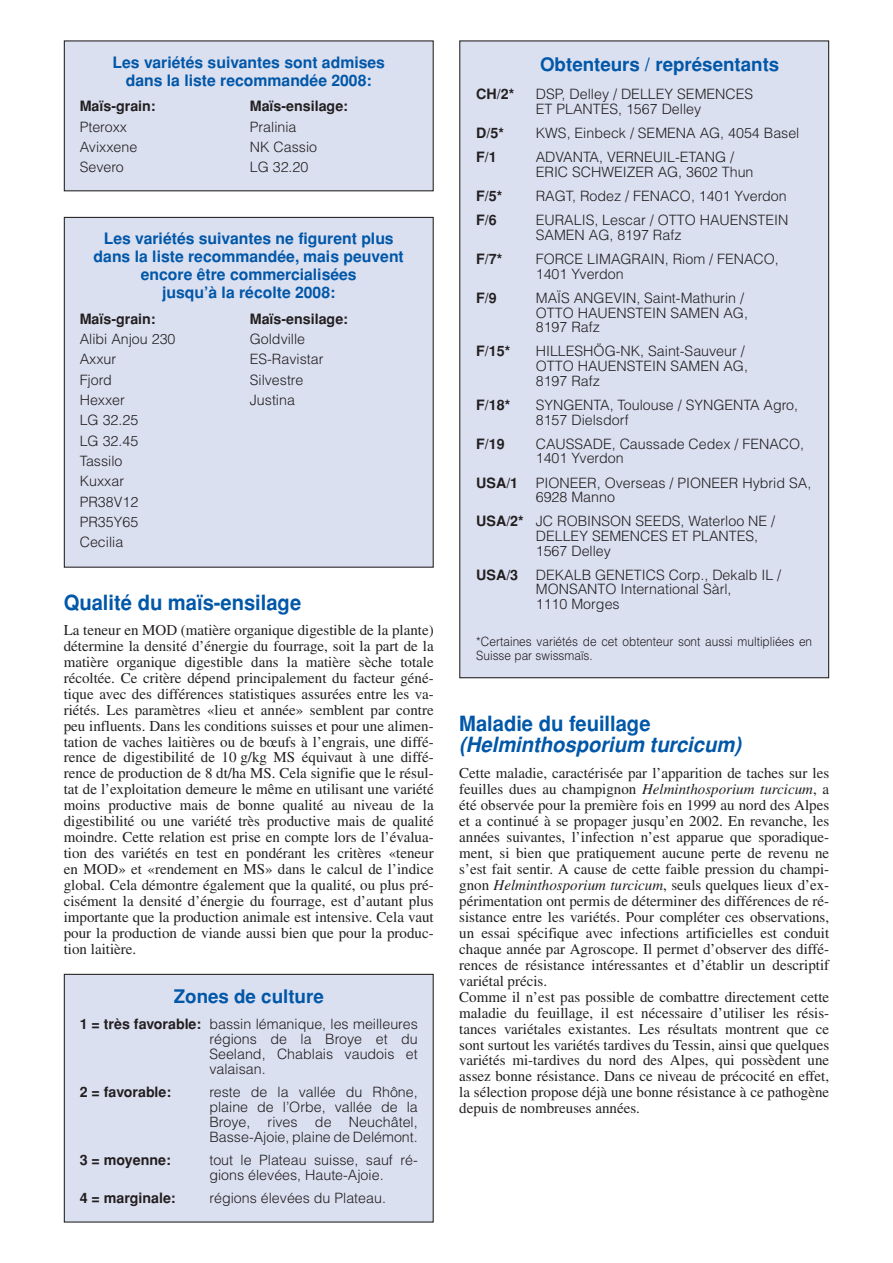
<style>
.page{position:relative;width:893px;height:1263px;background:#fff}
.page>*{position:absolute;margin:0;border:0;box-sizing:border-box;transform-origin:0 0}
.t1{font:700 21px "Helvetica";color:#0157a8;scale:.96 1}
.t2{font:italic 700 21px "Helvetica";color:#0157a8;scale:.96 1}
.t3{font:700 18.75px "Helvetica";color:#0157a8}
.t4{font:700 15.75px/18px "Helvetica";color:#0157a8;text-align:center}
.t5{font:15px/15.9px "Times";color:#231f20;text-align:justify}
.t6{font:300 14.25px/14.7px "Helvetica";color:#231f20}
.t7{font:700 14.25px "Helvetica";color:#231f20}
.t8{font:300 12.75px/13px "Helvetica";color:#231f20;scale:.93 1}
.s1{font-weight:700}
.s2{font-style:italic}
</style>
<div class="page">
<div style="left:64px;top:41px;width:369px;height:150px;background:#dbe0f1"></div>
<div style="left:64px;top:217px;width:369px;height:350px;background:#dbe0f1"></div>
<div style="left:64px;top:217px;width:370px;height:351px;border:1px solid #231f20"></div>
<div style="left:460px;top:41px;width:369px;height:637px;background:#dbe0f1"></div>
<div style="left:64px;top:974px;width:369px;height:248px;background:#dbe0f1"></div>
<div style="left:64px;top:974px;width:370px;height:248px;border:1px solid #231f20"></div>
<p class="t4" style="left:113px;top:53px;width:274px">Les variétés suivantes sont admises dans la liste recommandée 2008:</p>
<p class="t7" style="left:80px;top:98px;width:77px">Maïs-grain:</p>
<p class="t7" style="left:250px;top:98px;width:100px">Maïs-ensilage:</p>
<p class="t6" style="left:80px;top:119px;width:49px">Pteroxx</p>
<p class="t6" style="left:250px;top:119px;width:48px">Pralinia</p>
<p class="t6" style="left:80px;top:140px;width:59px">Avixxene</p>
<p class="t6" style="left:250px;top:140px;width:69px">NK Cassio</p>
<p class="t6" style="left:80px;top:160px;width:46px">Severo</p>
<p class="t6" style="left:250px;top:160px;width:60px">LG 32.20</p>
<p class="t4" style="left:94px;top:230px;width:312px">Les variétés suivantes ne figurent plus dans la liste recommandée, mais peuvent encore être commercialisées<br>jusqu’à la récolte 2008:</p>
<p class="t7" style="left:80px;top:310px;width:77px">Maïs-grain:</p>
<p class="t7" style="left:250px;top:310px;width:100px">Maïs-ensilage:</p>
<p class="t6" style="left:80px;top:332px;width:97px">Alibi Anjou 230</p>
<p class="t6" style="left:250px;top:332px;width:57px">Goldville</p>
<p class="t6" style="left:80px;top:352px;width:38px">Axxur</p>
<p class="t6" style="left:250px;top:352px;width:75px">ES-Ravistar</p>
<p class="t6" style="left:80px;top:372px;width:34px">Fjord</p>
<p class="t6" style="left:250px;top:372px;width:55px">Silvestre</p>
<p class="t6" style="left:80px;top:393px;width:47px">Hexxer</p>
<p class="t6" style="left:250px;top:393px;width:47px">Justina</p>
<p class="t6" style="left:80px;top:410px;width:60px;line-height:20.2px">LG 32.25<br>LG 32.45<br>Tassilo<br>Kuxxar<br>PR38V12<br>PR35Y65<br>Cecilia</p>
<h1 class="t1" style="left:64px;top:591px;width:249px">Qualité du maïs-ensilage</h1>
<p class="t5" style="left:64px;top:623px;width:371px">La teneur en MOD (matière organique digestible de la plante) détermine la densité d’énergie du fourrage, soit la part de la matière organique digestible dans la matière sèche totale récoltée. Ce critère dépend principalement du facteur géné&shy;tique avec des différences statistiques assurées entre les va&shy;riétés. Les paramètres «lieu et année» semblent par contre peu influents. Dans les conditions suisses et pour une alimen&shy;tation de vaches laitières ou de bœufs à l’engrais, une diffé&shy;rence de digestibilité de 10 g/kg MS équivaut à une diffé&shy;rence de production de 8 dt/ha MS. Cela signifie que le résul&shy;tat de l’exploitation demeure le même en utilisant une variété moins productive mais de bonne qualité au niveau de la digestibilité ou une variété très productive mais de qualité moindre. Cette relation est prise en compte lors de l’évalua&shy;tion des variétés en test en pondérant les critères «teneur en MOD» et «rendement en MS» dans le calcul de l’indice global. Cela démontre également que la qualité, ou plus pré&shy;cisément la densité d’énergie du fourrage, est d’autant plus importante que la production animale est intensive. Cela vaut pour la production de viande aussi bien que pour la produc&shy;tion laitière.</p>
<p class="t3" style="left:174px;top:986px;width:152px">Zones de culture</p>
<p class="t6" style="left:209px;top:1016px;width:210px;text-align:justify;text-indent:-130px"><span class="s1">1 = très favorable:</span> bassin lémanique, les meilleures régions de la Broye et du Seeland, Chablais vaudois et valaisan.</p>
<p class="t7" style="left:80px;top:1083px;width:93px">2 = favorable:</p>
<p class="t6" style="left:209px;top:1084px;width:210px;text-align:justify">reste de la vallée du Rhône, plaine de l’Orbe, vallée de la Broye, rives de Neuchâtel, Basse-Ajoie, plaine de Delémont.</p>
<p class="t7" style="left:80px;top:1151px;width:93px">3 = moyenne:</p>
<p class="t6" style="left:209px;top:1152px;width:210px">tout le Plateau suisse, sauf ré&shy;gions élevées, Haute-Ajoie.</p>
<p class="t7" style="left:80px;top:1189px;width:97px">4 = marginale:</p>
<p class="t6" style="left:209px;top:1190px;width:178px">régions élevées du Plateau.</p>
<p class="t3" style="left:540px;top:53px;width:241px">Obtenteurs / représentants</p>
<p class="t7" style="left:476px;top:86px;width:39px">CH/2*</p>
<p class="t6" style="left:536px;top:87px;width:219px">DSP, Delley / DELLEY SEMENCES<br>ET PLANTES, 1567 Delley</p>
<p class="t7" style="left:476px;top:125px;width:29px">D/5*</p>
<p class="t6" style="left:536px;top:126px;width:265px">KWS, Einbeck / SEMENA AG, 4054 Basel</p>
<p class="t7" style="left:476px;top:149px;width:22px">F/1</p>
<p class="t6" style="left:536px;top:150px;width:219px">ADVANTA, VERNEUIL-ETANG /<br>ERIC SCHWEIZER AG, 3602 Thun</p>
<p class="t7" style="left:476px;top:188px;width:28px">F/5*</p>
<p class="t6" style="left:536px;top:189px;width:252px">RAGT, Rodez / FENACO, 1401 Yverdon</p>
<p class="t7" style="left:476px;top:212px;width:22px">F/6</p>
<p class="t6" style="left:536px;top:213px;width:254px">EURALIS, Lescar / OTTO HAUENSTEIN<br>SAMEN AG, 8197 Rafz</p>
<p class="t7" style="left:476px;top:251px;width:28px">F/7*</p>
<p class="t6" style="left:536px;top:252px;width:245px">FORCE LIMAGRAIN, Riom / FENACO,<br>1401 Yverdon</p>
<p class="t7" style="left:476px;top:290px;width:22px">F/9</p>
<p class="t6" style="left:536px;top:291px;width:214px">MAÏS ANGEVIN, Saint-Mathurin /<br>OTTO HAUENSTEIN SAMEN AG,<br>8197 Rafz</p>
<p class="t7" style="left:476px;top:343px;width:36px">F/15*</p>
<p class="t6" style="left:536px;top:344px;width:214px">HILLESHÖG-NK, Saint-Sauveur /<br>OTTO HAUENSTEIN SAMEN AG,<br>8197 Rafz</p>
<p class="t7" style="left:476px;top:397px;width:36px">F/18*</p>
<p class="t6" style="left:536px;top:398px;width:264px">SYNGENTA, Toulouse / SYNGENTA Agro,<br>8157 Dielsdorf</p>
<p class="t7" style="left:476px;top:435px;width:30px">F/19</p>
<p class="t6" style="left:536px;top:436px;width:270px">CAUSSADE, Caussade Cedex / FENACO,<br>1401 Yverdon</p>
<p class="t6" style="left:536px;top:475px;width:277px;text-indent:-60px"><span class="s1">USA/1</span> PIONEER, Overseas / PIONEER Hybrid SA,<br>6928 Manno</p>
<p class="t6" style="left:536px;top:514px;width:241px;text-indent:-60px"><span class="s1">USA/2*</span> JC ROBINSON SEEDS, Waterloo NE /<br>DELLEY SEMENCES ET PLANTES,<br>1567 Delley</p>
<p class="t6" style="left:536px;top:567px;width:247px;text-indent:-60px"><span class="s1">USA/3</span> DEKALB GENETICS Corp., Dekalb IL /<br>MONSANTO International Sàrl,<br>1110 Morges</p>
<p class="t8" style="left:476px;top:635px;width:363px">*Certaines variétés de cet obtenteur sont aussi multipliées en<br>Suisse par swissmaïs.</p>
<h1 class="t1" style="left:459px;top:711px;width:201px">Maladie du feuillage</h1>
<h1 class="t2" style="left:459px;top:732px;width:295px">(Helminthosporium turcicum)</h1>
<p class="t5" style="left:459px;top:767px;width:371px;text-align:left">Cette maladie, caractérisée par l’apparition de taches sur les feuilles dues au champignon <span class="s2">Helminthosporium turcicum</span>, a été observée pour la première fois en 1999 au nord des Alpes et a continué à se propager jusqu’en 2002. En revanche, les années suivantes, l’infection n’est apparue que sporadique&shy;ment, si bien que pratiquement aucune perte de revenu ne s’est fait sentir. A cause de cette faible pression du champi&shy;gnon <span class="s2">Helminthosporium turcicum</span>, seuls quelques lieux d’ex&shy;périmentation ont permis de déterminer des différences de ré&shy;sistance entre les variétés. Pour compléter ces observations, un essai spécifique avec infections artificielles est conduit chaque année par Agroscope. Il permet d’observer des diffé&shy;rences de résistance intéressantes et d’établir un descriptif variétal précis.<br>Comme il n’est pas possible de combattre directement cette maladie du feuillage, il est nécessaire d’utiliser les résis&shy;tances variétales existantes. Les résultats montrent que ce sont surtout les variétés tardives du Tessin, ainsi que quelques variétés mi-tardives du nord des Alpes, qui possèdent une assez bonne résistance. Dans ce niveau de précocité en effet, la sélection propose déjà une bonne résistance à ce pathogène depuis de nombreuses années.</p>
</div>
